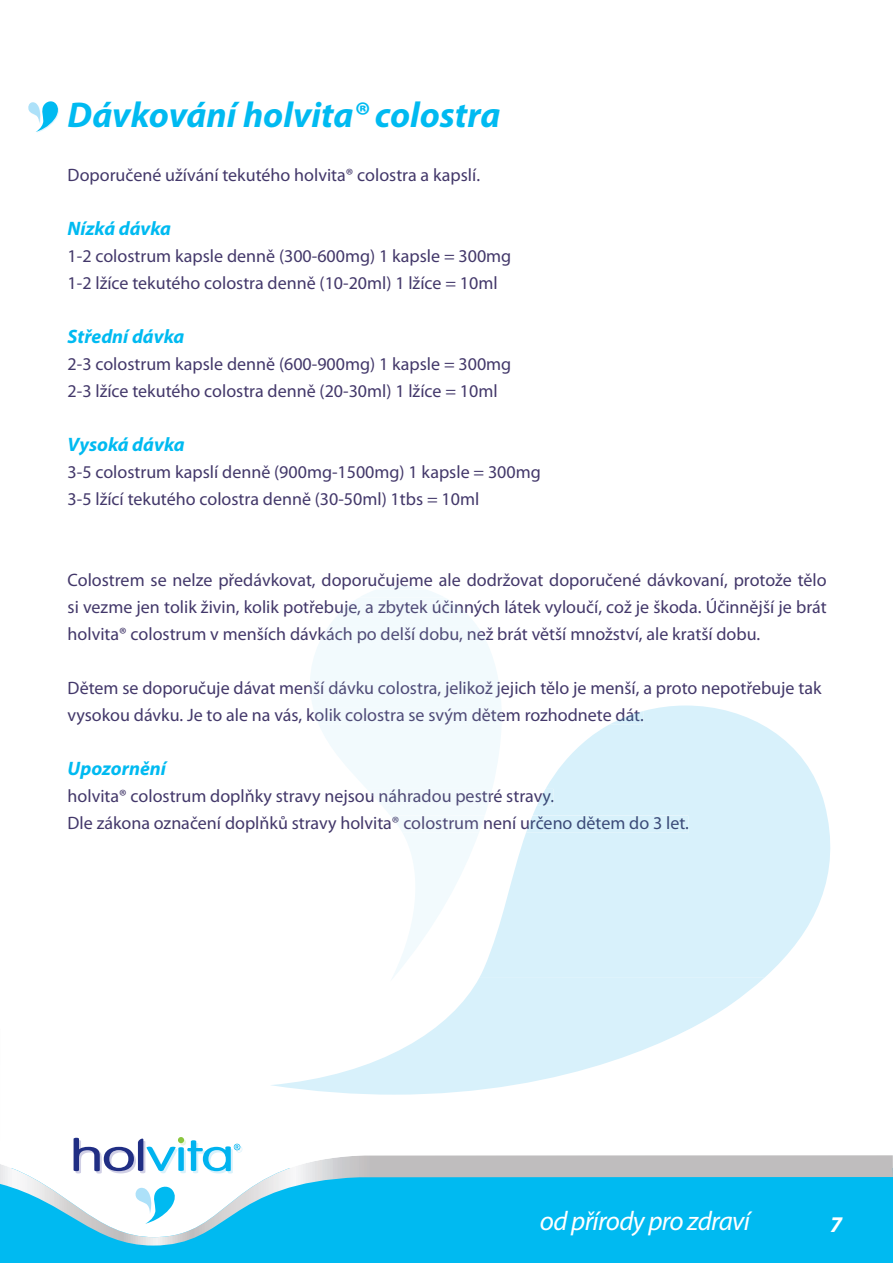
<style>
.page{position:relative;width:893px;height:1263px;background:#fff}
.page>*{position:absolute;margin:0;border:0;box-sizing:border-box;transform-origin:0 0}
.t1{font:italic 700 36px "Myriad Pro";color:#00baf1}
.t2{font:italic 27px "Myriad Pro";letter-spacing:-.025em;color:#fff}
.t3{font:italic 700 22.5px "Myriad Pro";color:#fff}
.t4{font:italic 700 19.5px "Myriad Pro";color:#00baf1}
.t5{font:18px/27px "Myriad Pro";color:#504c78}
.t6{font:18px/27px "Myriad Pro";color:#43386a}
</style>
<div class="page">
<div style="left:0;top:1168px;width:893px;height:95px;background:#00baf1"></div>
<svg style="left:0;top:1138px;width:893px;height:99px"></svg>
<svg style="left:134px;top:1184px;width:42px;height:40px"></svg>
<svg style="left:74px;top:1137px;width:168px;height:36px"></svg>
<svg style="left:28px;top:101px;width:31px;height:32px"></svg>
<svg style="left:502px;top:705px;width:329px;height:273px;fill:#d8f1fb"></svg>
<svg style="left:271px;top:978px;width:493px;height:117px;fill:#dcf2fb"></svg>
<svg style="left:609px;top:711px;width:34px;height:14px"></svg>
<svg style="left:537px;top:789px;width:16px;height:17px"></svg>
<svg style="left:526px;top:816px;width:162px;height:17px;background:#d9f1fb"></svg>
<svg style="left:310px;top:586px;width:192px;height:396px"></svg>
<h1 class="t1" style="left:68px;top:91px;width:434px">Dávkování holvita® colostra</h1>
<p class="t6" style="left:68px;top:161px;width:414px">Doporučené užívání tekutého holvita® colostra a kapslí.</p>
<p class="t4" style="left:68px;top:215px;width:105px">Nízká dávka</p>
<p class="t6" style="left:68px;top:242px;width:445px">1-2 colostrum kapsle denně (300-600mg) 1 kapsle = 300mg<br>1-2 lžíce tekutého colostra denně (10-20ml) 1 lžíce = 10ml</p>
<p class="t4" style="left:68px;top:323px;width:118px">Střední dávka</p>
<p class="t6" style="left:68px;top:350px;width:445px">2-3 colostrum kapsle denně (600-900mg) 1 kapsle = 300mg<br>2-3 lžíce tekutého colostra denně (20-30ml) 1 lžíce = 10ml</p>
<p class="t4" style="left:68px;top:431px;width:119px">Vysoká dávka</p>
<p class="t6" style="left:68px;top:458px;width:475px">3-5 colostrum kapslí denně (900mg-1500mg) 1 kapsle = 300mg<br>3-5 lžící tekutého colostra denně (30-50ml) 1tbs = 10ml</p>
<p class="t5" style="left:68px;top:566px;width:761px;text-align:justify">Colostrem se nelze předávkovat, doporučujeme ale dodržovat doporučené dávkovaní, protože tělo si vezme jen tolik živin, kolik potřebuje, a zbytek účinných látek vyloučí, což je škoda. Účinnější je brát holvita® colostrum v menších dávkách po delší dobu, než brát větší množství, ale kratší dobu.</p>
<p class="t5" style="left:68px;top:674px;width:755px">Dětem se doporučuje dávat menší dávku colostra, jelikož jejich tělo je menší, a proto nepotřebuje tak vysokou dávku. Je to ale na vás, kolik colostra se svým dětem rozhodnete dát.</p>
<p class="t4" style="left:68px;top:755px;width:100px">Upozornění</p>
<p class="t5" style="left:68px;top:782px;width:623px">holvita® colostrum doplňky stravy nejsou náhradou pestré stravy.<br>Dle zákona označení doplňků stravy holvita® colostrum není určeno dětem do 3 let.</p>
<h2 class="t2" style="left:540px;top:1204px;width:211px">od přírody pro zdraví</h2>
<p class="t3" style="left:830px;top:1210px;width:14px">7</p>
</div>
